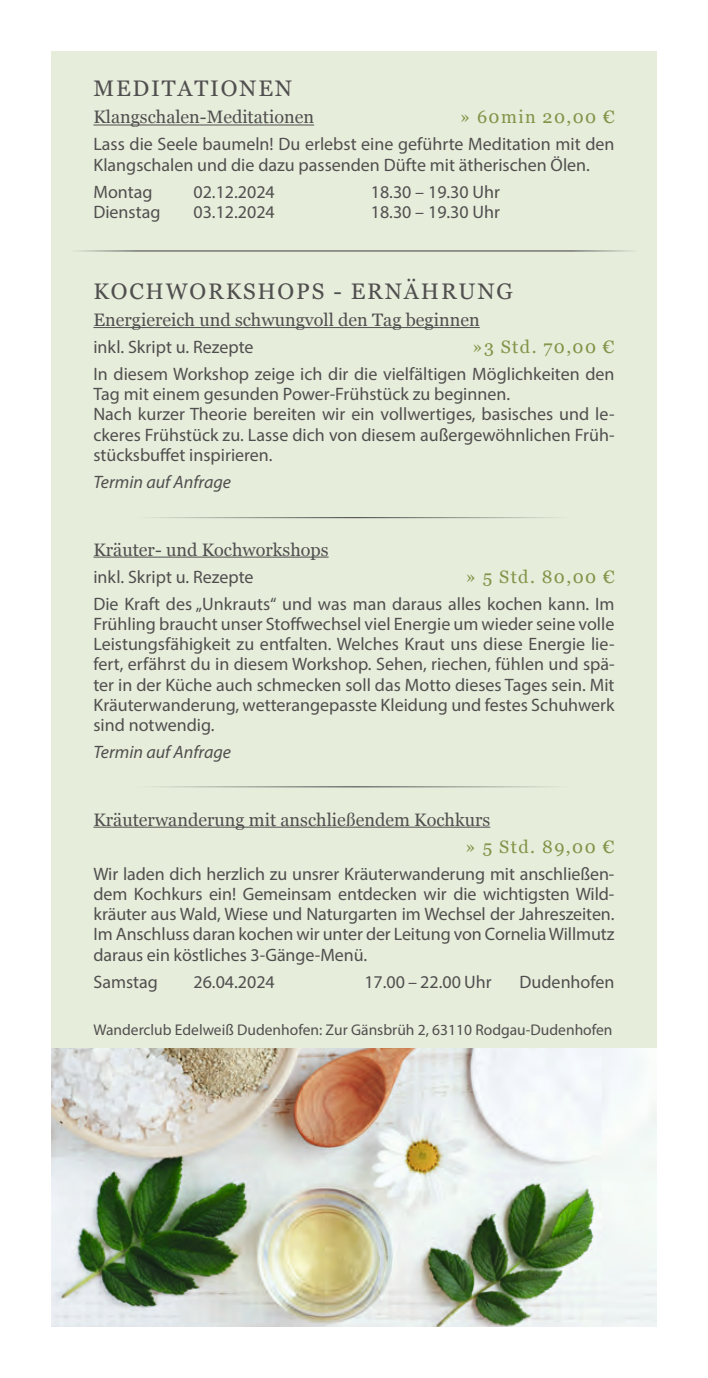
<style>
.page{position:relative;width:708px;height:1378px;background:#fff}
.page>*{position:absolute;margin:0;border:0;box-sizing:border-box;transform-origin:0 0}
.t1{font:22.5px "Georgia";letter-spacing:.08em;color:#504f4f}
.t2{font:18px/20.2px "Myriad Pro";color:#504f4f}
.t3{font:18px "Georgia";color:#504f4f}
.t4{font:18px "Georgia";letter-spacing:.08em;color:#829448}
.t5{font:italic 18px "Myriad Pro";color:#504f4f}
.t6{font:15.53px "Myriad Pro";color:#504f4f}
</style>
<div class="page">
<div style="left:51px;top:51px;width:606px;height:1276px;background:#e7eddb"></div>
<hr style="left:93px;top:125px;width:221px;height:1px;background:#504f4f">
<hr style="left:93px;top:327px;width:387px;height:1px;background:#504f4f">
<hr style="left:93px;top:557px;width:236px;height:1px;background:#504f4f">
<hr style="left:93px;top:827px;width:397px;height:1px;background:#504f4f">
<hr style="left:70px;top:250px;width:568px;height:1px;background:#504f4f">
<img style="left:51px;top:1048px;width:606px;height:279px">
<hr style="left:137px;top:517px;width:434px;height:1px;background:#504f4f">
<hr style="left:137px;top:786px;width:434px;height:1px;background:#504f4f">
<p class="t1" style="left:93px;top:72px;width:200px">MEDITATIONEN</p>
<p class="t3" style="left:93px;top:104px;width:222px">Klangschalen-Meditationen</p>
<p class="t4" style="left:460px;top:104px;width:156px">» 60min 20,00 €</p>
<p class="t2" style="left:93px;top:134px;width:523px">Lass die Seele baumeln! Du erlebst eine geführte Meditation mit den<br>Klangschalen und die dazu passenden Düfte mit ätherischen Ölen.</p>
<p class="t2" style="left:93px;top:181px;width:61px">Montag</p>
<p class="t2" style="left:194px;top:181px;width:83px">02.12.2024</p>
<p class="t2" style="left:371px;top:181px;width:131px">18.30 – 19.30 Uhr</p>
<p class="t2" style="left:93px;top:201px;width:69px">Dienstag</p>
<p class="t2" style="left:194px;top:201px;width:83px">03.12.2024</p>
<p class="t2" style="left:371px;top:201px;width:131px">18.30 – 19.30 Uhr</p>
<p class="t1" style="left:93px;top:275px;width:421px">KOCHWORKSHOPS - ERNÄHRUNG</p>
<p class="t3" style="left:93px;top:307px;width:388px">Energiereich und schwungvoll den Tag beginnen</p>
<p class="t2" style="left:93px;top:336px;width:162px">inkl. Skript u. Rezepte</p>
<p class="t4" style="left:472px;top:334px;width:144px">»3 Std. 70,00 €</p>
<p class="t2" style="left:93px;top:363px;width:523px">In diesem Workshop zeige ich dir die vielfältigen Möglichkeiten den Tag mit einem gesunden Power-Frühstück zu beginnen.<br>Nach kurzer Theorie bereiten wir ein vollwertiges, basisches und le&shy;ckeres Frühstück zu. Lasse dich von diesem außergewöhnlichen Früh&shy;stücksbuffet inspirieren.</p>
<p class="t5" style="left:93px;top:471px;width:139px">Termin auf Anfrage</p>
<p class="t3" style="left:93px;top:536px;width:237px">Kräuter- und Kochworkshops</p>
<p class="t2" style="left:93px;top:566px;width:162px">inkl. Skript u. Rezepte</p>
<p class="t4" style="left:466px;top:563px;width:150px">» 5 Std. 80,00 €</p>
<p class="t2" style="left:93px;top:593px;width:523px;text-align:justify">Die Kraft des „Unkrauts“ und was man daraus alles kochen kann. Im Frühling braucht unser Stoffwechsel viel Energie um wieder seine volle Leistungsfähigkeit zu entfalten. Welches Kraut uns diese Energie lie&shy;fert, erfährst du in diesem Workshop. Sehen, riechen, fühlen und spä&shy;ter in der Küche auch schmecken soll das Motto dieses Tages sein. Mit Kräuterwanderung, wetterangepasste Kleidung und festes Schuhwerk sind notwendig.</p>
<p class="t5" style="left:93px;top:741px;width:139px">Termin auf Anfrage</p>
<p class="t3" style="left:93px;top:806px;width:398px">Kräuterwanderung mit anschließendem Kochkurs</p>
<p class="t4" style="left:465px;top:833px;width:151px">» 5 Std. 89,00 €</p>
<p class="t2" style="left:93px;top:863px;width:523px;text-align:justify">Wir laden dich herzlich zu unsrer Kräuterwanderung mit anschließen&shy;dem Kochkurs ein! Gemeinsam entdecken wir die wichtigsten Wild&shy;kräuter aus Wald, Wiese und Naturgarten im Wechsel der Jahreszeiten.<br>Im Anschluss daran kochen wir unter der Leitung von Cornelia Willmutz daraus ein köstliches 3-Gänge-Menü.</p>
<p class="t2" style="left:93px;top:971px;width:66px">Samstag</p>
<p class="t2" style="left:194px;top:971px;width:83px">26.04.2024</p>
<p class="t2" style="left:364px;top:971px;width:129px">17.00 – 22.00 Uhr</p>
<p class="t2" style="left:520px;top:971px;width:97px">Dudenhofen</p>
<p class="t6" style="left:93px;top:1020px;width:521px">Wanderclub Edelweiß Dudenhofen: Zur Gänsbrüh 2, 63110 Rodgau-Dudenhofen</p>
</div>
